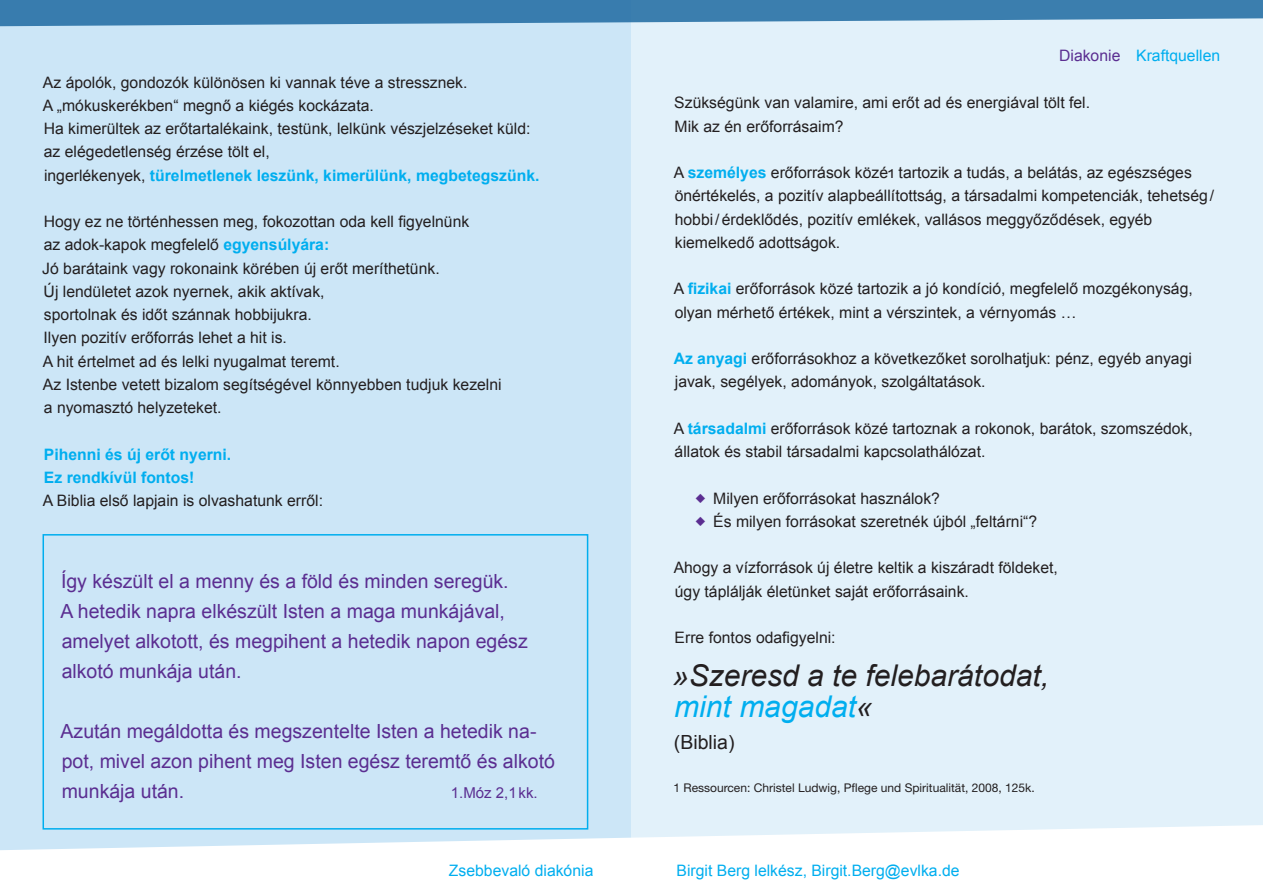
<style>
.page{position:relative;width:1263px;height:893px;background:#fff}
.page>*{position:absolute;margin:0;border:0;box-sizing:border-box;transform-origin:0 0}
.t1{font:italic 30px/31.5px "Arial";color:#231f20}
.t2{font:19.5px/30px "Arial";color:#5b2e91}
.t3{font:19.5px "Arial";color:#231f20}
.t4{font:15.75px/23.2px "Arial";color:#231f20}
.t5{font:15.75px "Arial";color:#00aeef}
.t6{font:700 15.75px/23.2px "Arial";color:#00aeef}
.t7{font:15px "Arial";color:#5b2e91}
.t8{font:12px "Helvetica Neue";color:#231f20}
.s1{font-weight:700;color:#00aeef}
.s2{color:#5b2e91}
.s3{color:#00aeef}
</style>
<div class="page">
<div style="left:0;top:26px;width:631px;height:799px;background:#cce6f7"></div>
<div style="left:631px;top:0;width:632px;height:893px;background:#e2f1fa"></div>
<div style="left:43px;top:534px;width:545px;height:296px;border:2px solid #00aeef"></div>
<svg style="left:0;top:825px;width:1263px;height:68px"></svg>
<svg style="left:0;top:0;width:1263px;height:26px;background:#508db8"></svg>
<p class="t4" style="left:43px;top:70px;width:498px">Az ápolók, gondozók különösen ki vannak téve a stressznek.<br>A „mókuskerékben“ megnő a kiégés kockázata.<br>Ha kimerültek az erőtartalékaink, testünk, lelkünk vészjelzéseket küld: az elégedetlenség érzése tölt el,<br>ingerlékenyek, <span class="s1">türelmetlenek leszünk, kimerülünk, megbetegszünk.</span></p>
<p class="t4" style="left:42px;top:210px;width:461px">Hogy ez ne történhessen meg, fokozottan oda kell figyelnünk<br>az adok-kapok megfelelő <span class="s1">egyensúlyára:<br></span>Jó barátaink vagy rokonaink körében új erőt meríthetünk.<br>Új lendületet azok nyernek, akik aktívak,<br>sportolnak és időt szánnak hobbijukra.<br>Ilyen pozitív erőforrás lehet a hit is.<br>A hit értelmet ad és lelki nyugalmat teremt.<br>Az Istenbe vetett bizalom segítségével könnyebben tudjuk kezelni a nyomasztó helyzeteket.</p>
<p class="t6" style="left:44px;top:442px;width:189px">Pihenni és új erőt nyerni.<br>Ez rendkívül fontos!</p>
<p class="t4" style="left:43px;top:489px;width:282px">A Biblia első lapjain is olvashatunk erről:</p>
<p class="t2" style="left:61px;top:566px;width:469px">Így készült el a menny és a föld és minden seregük.<br>A hetedik napra elkészült Isten a maga munkájával, amelyet alkotott, és megpihent a hetedik napon egész alkotó munkája után.</p>
<p class="t2" style="left:61px;top:716px;width:496px">Azután megáldotta és megszentelte Isten a hetedik na&shy;pot, mivel azon pihent meg Isten egész teremtő és alkotó munkája után.</p>
<p class="t7" style="left:451px;top:782px;width:88px">1.Móz 2,1kk.</p>
<p class="t5" style="left:1059px;top:44px;width:163px"><span class="s2">Diakonie</span> Kraftquellen</p>
<p class="t4" style="left:674px;top:91px;width:417px">Szükségünk van valamire, ami erőt ad és energiával tölt fel.<br>Mik az én erőforrásaim?</p>
<p class="t4" style="left:674px;top:161px;width:542px">A <span class="s1">személyes</span> erőforrások közé1 tartozik a tudás, a belátás, az egészséges önértékelés, a pozitív alapbeállítottság, a társadalmi kompetenciák, tehetség/ hobbi/érdeklődés, pozitív emlékek, vallásos meggyőződések, egyéb kiemelkedő adottságok.</p>
<p class="t4" style="left:674px;top:277px;width:521px">A <span class="s1">fizikai</span> erőforrások közé tartozik a jó kondíció, megfelelő mozgékonyság, olyan mérhető értékek, mint a vérszintek, a vérnyomás …</p>
<p class="t4" style="left:674px;top:347px;width:520px"><span class="s1">Az anyagi</span> erőforrásokhoz a következőket sorolhatjuk: pénz, egyéb anyagi javak, segélyek, adományok, szolgáltatások.</p>
<p class="t4" style="left:674px;top:417px;width:521px">A <span class="s1">társadalmi</span> erőforrások közé tartoznak a rokonok, barátok, szomszédok, állatok és stabil társadalmi kapcsolathálózat.</p>
<p class="t4" style="left:713px;top:486px;width:325px">Milyen erőforrásokat használok?<br>És milyen forrásokat szeretnék újból „feltárni“?</p>
<p class="t4" style="left:674px;top:556px;width:386px">Ahogy a vízforrások új életre keltik a kiszáradt földeket, úgy táplálják életünket saját erőforrásaink.</p>
<p class="t4" style="left:675px;top:626px;width:163px">Erre fontos odafigyelni:</p>
<h1 class="t1" style="left:672px;top:660px;width:378px">»Szeresd a te felebarátodat, <span class="s3">mint magadat</span>«</h1>
<p class="t3" style="left:674px;top:729px;width:62px">(Biblia)</p>
<p class="t8" style="left:673px;top:780px;width:363px">1 Ressourcen: Christel Ludwig, Pflege und Spiritualität, 2008, 125k.</p>
<p class="t5" style="left:449px;top:859px;width:146px">Zsebbevaló diakónia</p>
<p class="t5" style="left:677px;top:859px;width:284px">Birgit Berg lelkész, Birgit.Berg@evlka.de</p>
</div>
